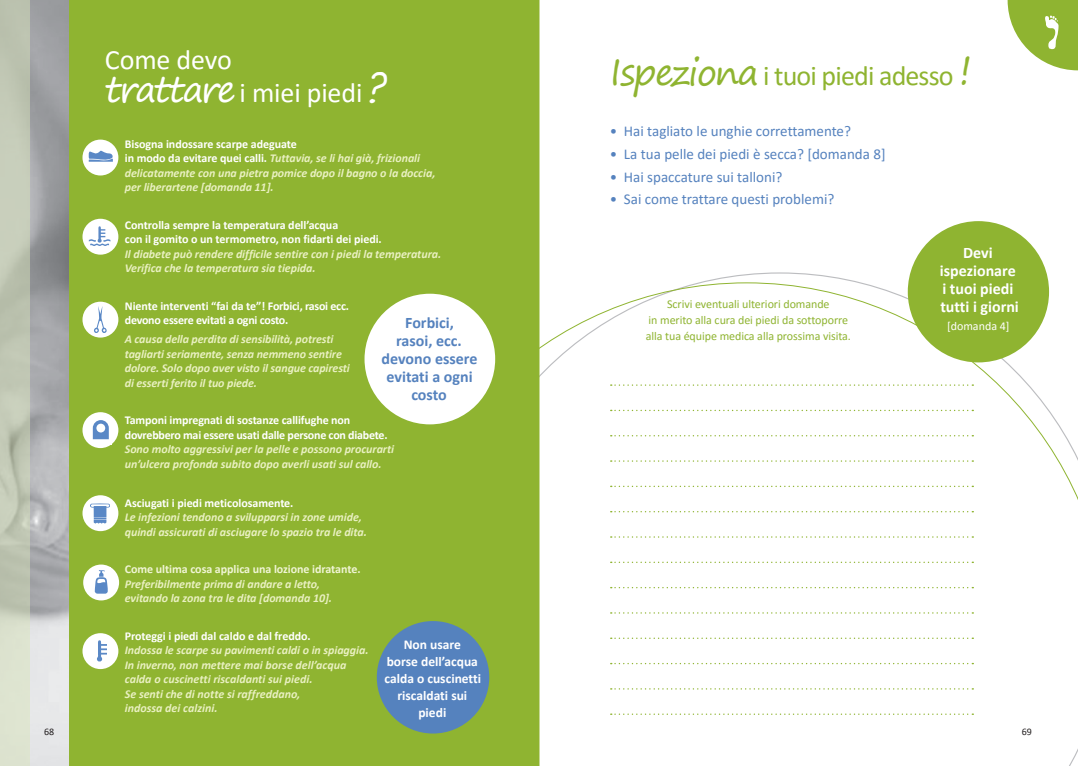
<style>
.page{position:relative;width:1078px;height:766px;background:#fff}
.page>*{position:absolute;margin:0;border:0;box-sizing:border-box;transform-origin:0 0}
.t1{font:28px/33px "Calibri";letter-spacing:-.005em;color:#fff}
.t2{font:28px "Calibri";letter-spacing:-.03em;color:#8fb431}
.t3{font:700 16px/18px "Calibri";color:#5582be;text-align:center}
.t4{font:700 16px/18px "Calibri";color:#fff;text-align:center}
.t5{font:15px "Calibri";color:#5582be}
.t6{font:700 13.5px/17px "Calibri";color:#fff;text-align:center}
.t7{font:italic 700 12px/14.5px "Calibri";letter-spacing:-.005em;color:#e9f0c1}
.t8{font:700 12px/14.5px "Calibri";letter-spacing:-.01em;color:#fff}
.t9{font:12px/16px "Calibri";letter-spacing:-.005em;color:#8fb431;text-align:center}
.t10{font:700 12px "Calibri";letter-spacing:-.005em;color:#f0f5d5}
.t11{font:12px "Calibri";color:#fff}
.t12{font:10px "Calibri";color:#231f20}
.s1{font-family:"Segoe Print";font-size:36px}
.s2{font-family:"Segoe Print";font-size:40px}
.s3{font-style:normal;color:#fff}
</style>
<div class="page">
<svg style="left:539px;top:282px;width:538px;height:483px"></svg>
<div style="left:68px;top:0;width:471px;height:765px;background:#8fb431"></div>
<div style="left:377px;top:621px;width:112px;height:112px;background:#5582be;border-radius:50%"></div>
<div style="left:907px;top:221px;width:141px;height:141px;background:#8fb431;border-radius:50%"></div>
<svg style="left:610px;top:435px;width:363px;height:1px"></svg>
<svg style="left:610px;top:460px;width:363px;height:1px"></svg>
<svg style="left:610px;top:485px;width:363px;height:2px"></svg>
<svg style="left:610px;top:511px;width:363px;height:1px"></svg>
<svg style="left:610px;top:637px;width:363px;height:1px"></svg>
<svg style="left:610px;top:662px;width:363px;height:2px"></svg>
<svg style="left:610px;top:688px;width:363px;height:1px"></svg>
<svg style="left:610px;top:713px;width:363px;height:1px"></svg>
<svg style="left:610px;top:536px;width:363px;height:1px"></svg>
<svg style="left:610px;top:561px;width:363px;height:2px"></svg>
<svg style="left:610px;top:586px;width:363px;height:2px"></svg>
<svg style="left:610px;top:612px;width:363px;height:1px"></svg>
<svg style="left:610px;top:384px;width:363px;height:2px"></svg>
<svg style="left:610px;top:409px;width:363px;height:2px"></svg>
<div style="left:82px;top:412px;width:36px;height:36px;background:#fff;border-radius:50%"></div>
<svg style="left:93px;top:439px;width:16px;height:1px"></svg>
<svg style="left:93px;top:420px;width:16px;height:19px"></svg>
<div style="left:82px;top:633px;width:36px;height:36px;background:#fff;border-radius:50%"></div>
<svg style="left:97px;top:640px;width:10px;height:22px"></svg>
<div style="left:82px;top:495px;width:36px;height:36px;background:#fff;border-radius:50%"></div>
<svg style="left:90px;top:503px;width:20px;height:21px"></svg>
<div style="left:82px;top:219px;width:36px;height:35px;background:#fff;border-radius:50%"></div>
<svg style="left:89px;top:226px;width:21px;height:20px"></svg>
<div style="left:83px;top:564px;width:36px;height:36px;background:#fff;border-radius:50%"></div>
<svg style="left:95px;top:570px;width:13px;height:23px"></svg>
<div style="left:82px;top:301px;width:36px;height:36px;background:#fff;border-radius:50%"></div>
<svg style="left:94px;top:306px;width:13px;height:27px"></svg>
<div style="left:82px;top:139px;width:36px;height:36px;background:#fff;border-radius:50%"></div>
<svg style="left:89px;top:150px;width:24px;height:12px"></svg>
<div style="left:364px;top:293px;width:131px;height:131px;background:#fff;border-radius:50%"></div>
<svg style="left:1007px;top:0;width:70px;height:70px"></svg>
<svg style="left:0;top:0;width:30px;height:765px;background:#c5cbb8"></svg>
<p class="t12" style="left:44px;top:724px;width:12px">68</p>
<h1 class="t1" style="left:105px;top:42px;width:283px">Come devo<br><span class="s1">trattare</span> i miei piedi <span class="s2">?</span></h1>
<p class="t7" style="left:125px;top:136px;width:312px"><span class="s3">Bisogna indossare scarpe adeguate<br>in modo da evitare quei calli.</span> Tuttavia, se li hai già, frizionali delicatamente con una pietra pomice dopo il bagno o la doccia, per liberartene [domanda 11].</p>
<p class="t8" style="left:125px;top:217px;width:258px">Controlla sempre la temperatura dell’acqua<br>con il gomito o un termometro, non fidarti dei piedi.</p>
<p class="t7" style="left:125px;top:246px;width:318px">Il diabete può rendere difficile sentire con i piedi la temperatura.<br>Verifica che la temperatura sia tiepida.</p>
<p class="t8" style="left:125px;top:298px;width:226px">Niente interventi “fai da te”! Forbici, rasoi ecc. devono essere evitati a ogni costo.</p>
<p class="t7" style="left:125px;top:331px;width:226px">A causa della perdita di sensibilità, potresti tagliarti seriamente, senza nemmeno sentire dolore. Solo dopo aver visto il sangue capiresti di esserti ferito il tuo piede.</p>
<p class="t8" style="left:125px;top:412px;width:264px">Tamponi impregnati di sostanze callifughe non dovrebbero mai essere usati dalle persone con diabete.</p>
<p class="t7" style="left:125px;top:441px;width:271px">Sono molto aggressivi per la pelle e possono procurarti un’ulcera profonda subito dopo averli usati sul callo.</p>
<p class="t8" style="left:125px;top:495px;width:170px">Asciugati i piedi meticolosamente.</p>
<p class="t7" style="left:125px;top:509px;width:243px">Le infezioni tendono a svilupparsi in zone umide, quindi assicurati di asciugare lo spazio tra le dita.</p>
<p class="t10" style="left:125px;top:560px;width:237px">Come ultima cosa applica una lozione idratante.</p>
<p class="t7" style="left:125px;top:576px;width:209px">Preferibilmente prima di andare a letto, evitando la zona tra le dita [domanda 10].</p>
<p class="t8" style="left:125px;top:628px;width:187px">Proteggi i piedi dal caldo e dal freddo.</p>
<p class="t7" style="left:125px;top:642px;width:245px">Indossa le scarpe su pavimenti caldi o in spiaggia.<br>In inverno, non mettere mai borse dell’acqua calda o cuscinetti riscaldanti sui piedi.<br>Se senti che di notte si raffreddano,<br>indossa dei calzini.</p>
<p class="t6" style="left:384px;top:635px;width:98px">Non usare<br>borse dell’acqua calda o cuscinetti riscaldati sui piedi</p>
<h2 class="t3" style="left:381px;top:313px;width:97px">Forbici,<br>rasoi, ecc. devono essere evitati a ogni costo</h2>
<h1 class="t2" style="left:609px;top:57px;width:364px"><span class="s1">Ispeziona</span> i tuoi piedi adesso <span class="s2">!</span></h1>
<p class="t5" style="left:609px;top:121px;width:243px">• Hai tagliato le unghie correttamente?</p>
<p class="t5" style="left:609px;top:144px;width:277px">• La tua pelle dei piedi è secca? [domanda 8]</p>
<p class="t5" style="left:609px;top:166px;width:174px">• Hai spaccature sui talloni?</p>
<p class="t5" style="left:609px;top:189px;width:226px">• Sai come trattare questi problemi?</p>
<p class="t9" style="left:645px;top:295px;width:207px">Scrivi eventuali ulteriori domande<br>in merito alla cura dei piedi da sottoporre alla tua équipe medica alla prossima visita.</p>
<h2 class="t4" style="left:939px;top:243px;width:80px">Devi ispezionare i tuoi piedi tutti i giorni</h2>
<p class="t11" style="left:946px;top:317px;width:64px">[domanda 4]</p>
<p class="t12" style="left:1021px;top:724px;width:12px">69</p>
</div>
